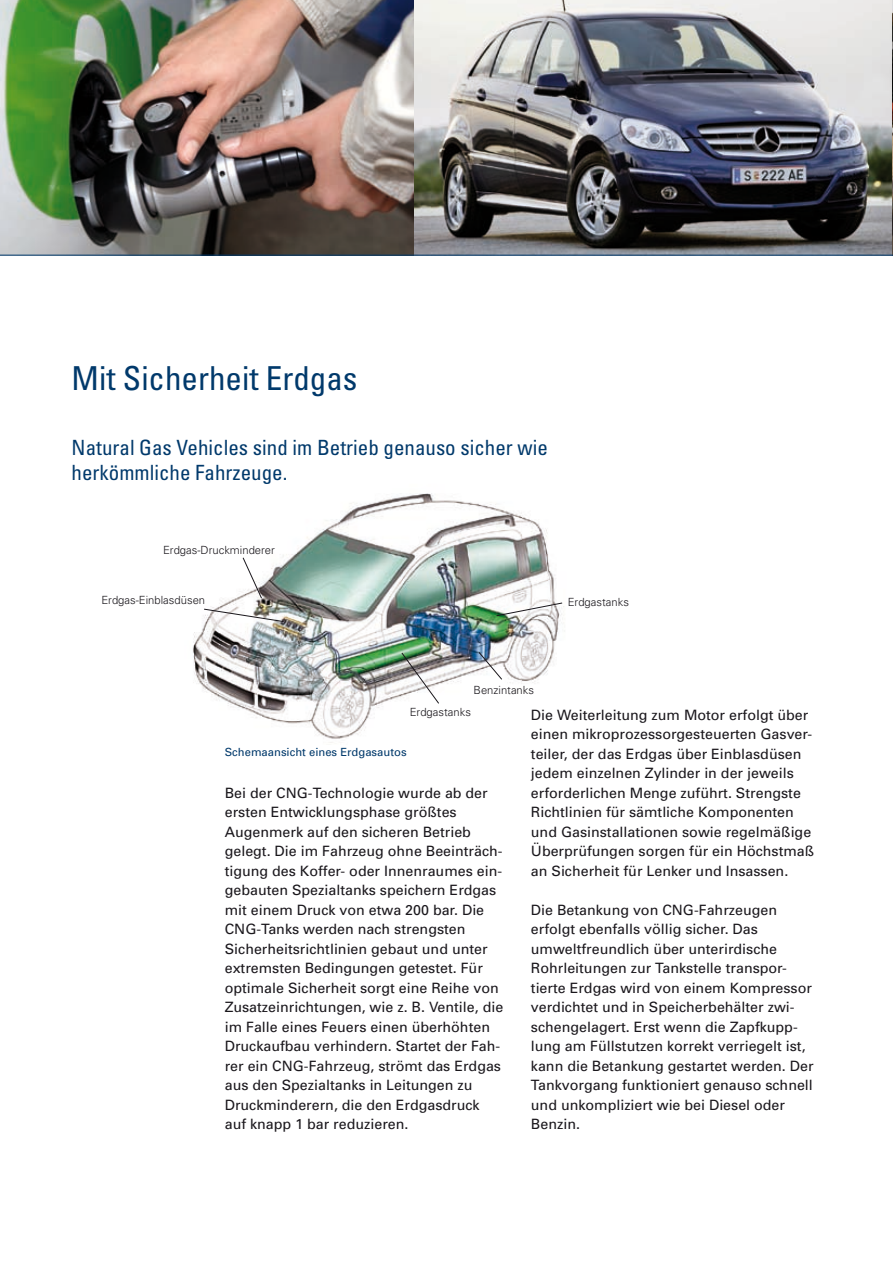
<style>
.page{position:relative;width:893px;height:1263px;background:#fff}
.page>*{position:absolute;margin:0;border:0;box-sizing:border-box;transform-origin:0 0}
.t1{font:condensed 33px "Univers";color:#00396b}
.t2{font:condensed 21px/25.2px "Univers";color:#00396b}
.t3{font:14.25px/19.5px "Univers";color:#1a171c}
.t4{font:300 11.25px "Univers";color:#1a171c}
.t5{font:11.25px "Univers";color:#00396b}
</style>
<div class="page">
<img style="left:193px;top:493px;width:371px;height:250px">
<img style="left:414px;top:0;width:478px;height:255px">
<img style="left:0;top:0;width:414px;height:255px">
<img style="left:892px;top:0;width:1px;height:255px">
<div style="left:529px;top:694px;width:287px;height:441px;background:#fff"></div>
<hr style="left:0;top:255px;width:893px;height:1px;background:#00396b">
<svg style="left:479px;top:652px;width:23px;height:28px"></svg>
<svg style="left:496px;top:602px;width:67px;height:14px"></svg>
<svg style="left:204px;top:609px;width:80px;height:13px"></svg>
<svg style="left:243px;top:557px;width:19px;height:42px"></svg>
<svg style="left:401px;top:652px;width:38px;height:52px"></svg>
<h1 class="t1" style="left:72px;top:357px;width:287px">Mit Sicherheit Erdgas</h1>
<h2 class="t2" style="left:72px;top:434px;width:478px">Natural Gas Vehicles sind im Betrieb genauso sicher wie herkömmliche Fahrzeuge.</h2>
<p class="t4" style="left:163px;top:543px;width:113px">Erdgas-Druckminderer</p>
<p class="t4" style="left:101px;top:593px;width:105px">Erdgas-Einblasdüsen</p>
<p class="t4" style="left:568px;top:595px;width:63px">Erdgastanks</p>
<p class="t4" style="left:473px;top:683px;width:62px">Benzintanks</p>
<p class="t4" style="left:410px;top:705px;width:63px">Erdgastanks</p>
<p class="t5" style="left:225px;top:745px;width:183px">Schemaansicht eines Erdgasautos</p>
<p class="t3" style="left:225px;top:783px;width:280px">Bei der CNG-Technologie wurde ab der ersten Entwicklungsphase größtes Augenmerk auf den sicheren Betrieb gelegt. Die im Fahrzeug ohne Beeinträch&shy;tigung des Koffer- oder Innenraumes ein&shy;gebauten Spezialtanks speichern Erdgas mit einem Druck von etwa 200 bar. Die CNG-Tanks werden nach strengsten Sicherheitsrichtlinien gebaut und unter extremsten Bedingungen getestet. Für optimale Sicherheit sorgt eine Reihe von Zusatzeinrichtungen, wie z. B. Ventile, die im Falle eines Feuers einen überhöhten Druckaufbau verhindern. Startet der Fah&shy;rer ein CNG-Fahrzeug, strömt das Erdgas aus den Spezialtanks in Leitungen zu Druckminderern, die den Erdgasdruck auf knapp 1 bar reduzieren.</p>
<p class="t3" style="left:531px;top:705px;width:285px">Die Weiterleitung zum Motor erfolgt über einen mikroprozessorgesteuerten Gasver&shy;teiler, der das Erdgas über Einblasdüsen jedem einzelnen Zylinder in der jeweils erforderlichen Menge zuführt. Strengste Richtlinien für sämtliche Komponenten und Gasinstallationen sowie regelmäßige Überprüfungen sorgen für ein Höchstmaß an Sicherheit für Lenker und Insassen.</p>
<p class="t3" style="left:531px;top:900px;width:284px">Die Betankung von CNG-Fahrzeugen erfolgt ebenfalls völlig sicher. Das umweltfreundlich über unterirdische Rohrleitungen zur Tankstelle transpor&shy;tierte Erdgas wird von einem Kompressor verdichtet und in Speicherbehälter zwi&shy;schengelagert. Erst wenn die Zapfkupp&shy;lung am Füllstutzen korrekt verriegelt ist, kann die Betankung gestartet werden. Der Tankvorgang funktioniert genauso schnell und unkompliziert wie bei Diesel oder Benzin.</p>
</div>
